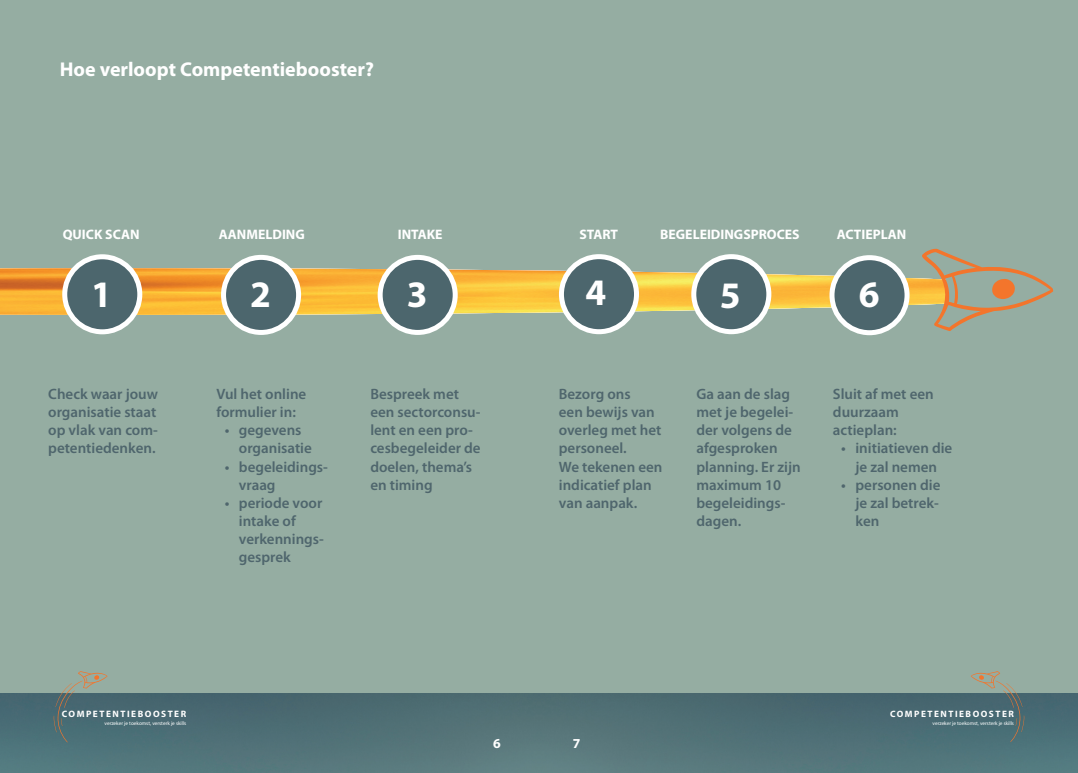
<style>
.page{position:relative;width:1078px;height:773px;background:#fff}
.page>*{position:absolute;margin:0;border:0;box-sizing:border-box;transform-origin:0 0}
.t1{font:700 37.5px "Myriad Pro";color:#fff}
.t2{font:700 20px "Myriad Pro";color:#fff}
.t3{font:600 15px/18px "Myriad Pro";color:#4f666d}
.t4{font:700 13.75px "Myriad Pro";color:#fff}
.t5{font:700 9.25px "Myriad Pro";letter-spacing:.165em;color:#fff}
.t6{font:5.25px "Myriad Pro";color:#fff}
</style>
<div class="page">
<div style="left:0;top:0;width:1077px;height:772px;background:#95ada2"></div>
<img style="left:0;top:268px;width:921px;height:47px">
<div style="left:539px;top:693px;width:538px;height:79px;background:linear-gradient(to right,#567377,#4a6f77)"></div>
<svg style="left:54px;top:671px;width:53px;height:71px"></svg>
<svg style="left:970px;top:671px;width:53px;height:71px"></svg>
<svg style="left:921px;top:248px;width:131px;height:83px"></svg>
<div style="left:65px;top:257px;width:75px;height:75px;background:#4c666d;border-radius:50%"></div>
<div style="left:62px;top:254px;width:80px;height:80px;border:5px solid #fff;border-radius:50%"></div>
<div style="left:223px;top:257px;width:75px;height:75px;background:#4c666d;border-radius:50%"></div>
<div style="left:221px;top:255px;width:80px;height:80px;border:5px solid #fff;border-radius:50%"></div>
<div style="left:380px;top:257px;width:75px;height:75px;background:#4c666d;border-radius:50%"></div>
<div style="left:377px;top:255px;width:80px;height:80px;border:5px solid #fff;border-radius:50%"></div>
<div style="left:561px;top:256px;width:75px;height:75px;background:#4c666d;border-radius:50%"></div>
<div style="left:559px;top:254px;width:80px;height:80px;border:5px solid #fff;border-radius:50%"></div>
<div style="left:693px;top:256px;width:75px;height:75px;background:#4c666d;border-radius:50%"></div>
<div style="left:691px;top:254px;width:80px;height:80px;border:5px solid #fff;border-radius:50%"></div>
<div style="left:831px;top:257px;width:75px;height:75px;background:#4c666d;border-radius:50%"></div>
<div style="left:829px;top:255px;width:80px;height:80px;border:5px solid #fff;border-radius:50%"></div>
<h2 class="t2" style="left:60px;top:56px;width:316px">Hoe verloopt Competentiebooster?</h2>
<p class="t4" style="left:63px;top:225px;width:78px">QUICK SCAN</p>
<p class="t4" style="left:219px;top:225px;width:87px">AANMELDING</p>
<p class="t4" style="left:398px;top:225px;width:46px">INTAKE</p>
<p class="t4" style="left:579px;top:225px;width:40px">START</p>
<p class="t4" style="left:660px;top:225px;width:141px">BEGELEIDINGSPROCES</p>
<p class="t4" style="left:836px;top:225px;width:71px">ACTIEPLAN</p>
<h1 class="t1" style="left:91px;top:269px;width:22px">1</h1>
<h1 class="t1" style="left:250px;top:269px;width:22px">2</h1>
<h1 class="t1" style="left:407px;top:269px;width:22px">3</h1>
<h1 class="t1" style="left:585px;top:268px;width:22px">4</h1>
<h1 class="t1" style="left:719px;top:270px;width:22px">5</h1>
<h1 class="t1" style="left:858px;top:269px;width:22px">6</h1>
<p class="t3" style="left:48px;top:385px;width:111px;text-align:justify">Check waar jouw organisatie staat op vlak van com&shy;petentiedenken.</p>
<p class="t3" style="left:216px;top:385px;width:91px">Vul het online formulier in:</p>
<p class="t3" style="left:239px;top:421px;width:74px;text-indent:-14px">• gegevens organisatie</p>
<p class="t3" style="left:239px;top:457px;width:90px;text-indent:-14px">• begeleidings&shy;vraag</p>
<p class="t3" style="left:239px;top:493px;width:86px;text-indent:-14px">• periode voor intake of verkennings&shy;gesprek</p>
<p class="t3" style="left:370px;top:385px;width:112px">Bespreek met een sectorconsu&shy;lent en een pro&shy;cesbegeleider de doelen, thema’s en timing</p>
<p class="t3" style="left:558px;top:385px;width:105px">Bezorg ons<br>een bewijs van overleg met het personeel.<br>We tekenen een indicatief plan van aanpak.</p>
<p class="t3" style="left:696px;top:385px;width:106px">Ga aan de slag met je begelei&shy;der volgens de afgesproken planning. Er zijn maximum 10 begeleidings&shy;dagen.</p>
<p class="t3" style="left:832px;top:385px;width:102px">Sluit af met een duurzaam actieplan:</p>
<p class="t3" style="left:841px;top:439px;width:113px;text-align:center">• initiatieven die je zal nemen</p>
<p class="t3" style="left:855px;top:475px;width:86px;text-align:justify;text-indent:-14px">• personen die je zal betrek&shy;ken</p>
<p class="t5" style="left:62px;top:707px;width:126px">COMPETENTIEBOOSTER</p>
<p class="t6" style="left:104px;top:719px;width:83px">verzeker je toekomst, versterk je skills</p>
<p class="t4" style="left:493px;top:734px;width:9px">6</p>
<p class="t4" style="left:572px;top:734px;width:9px">7</p>
<p class="t5" style="left:889px;top:707px;width:125px">COMPETENTIEBOOSTER</p>
<p class="t6" style="left:932px;top:719px;width:83px">verzeker je toekomst, versterk je skills</p>
</div>
